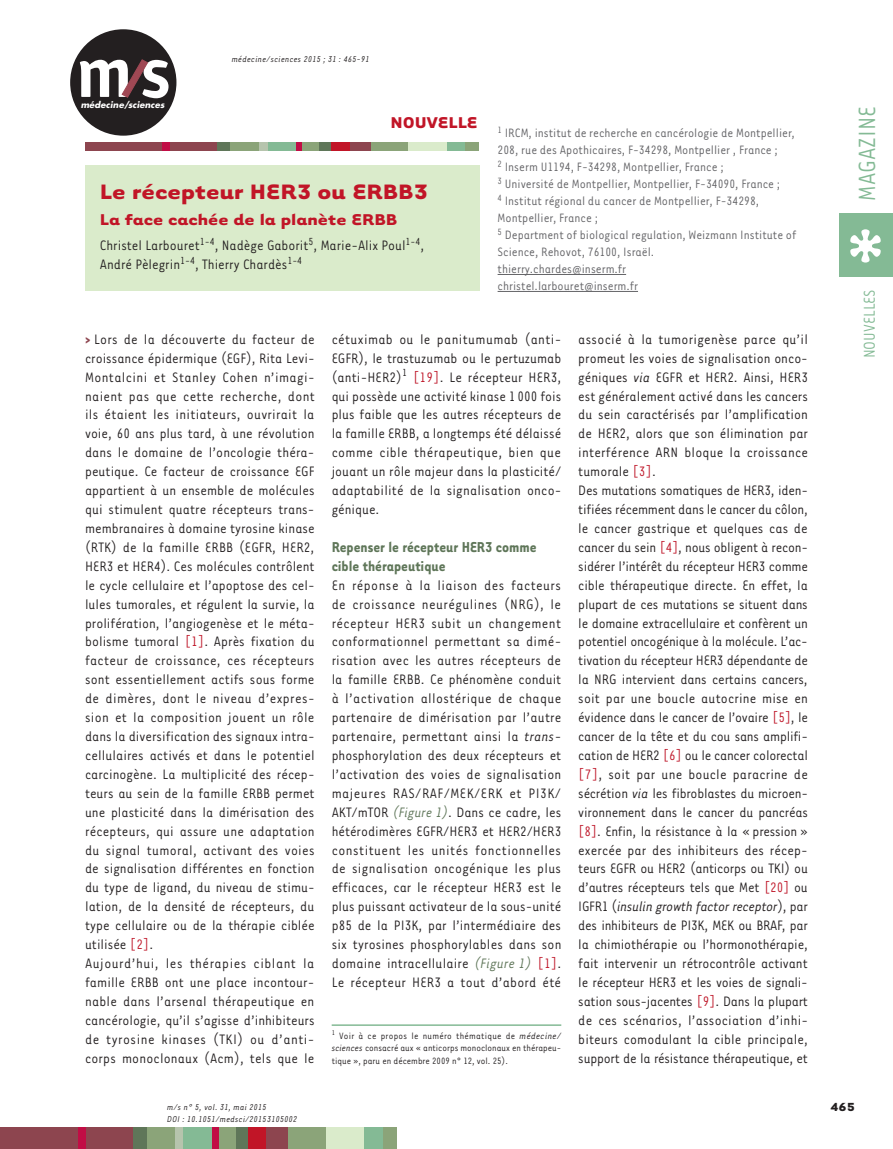
<style>
.page{position:relative;width:893px;height:1149px;background:#fff}
.page>*{position:absolute;margin:0;border:0;box-sizing:border-box;transform-origin:0 0}
.t1{font:27px "Tarzana Narrow";color:#84ba95}
.t2{font:700 24px "Tarzana Wide";color:#c11527}
.t3{font:700 18px "Tarzana Wide";color:#c11527}
.t4{font:18px "Tarzana Narrow";color:#84ba95}
.t5{font:700 16.5px/18.9px "Tarzana Narrow";color:#5f7659}
.t6{font:15.75px/18.9px "Tarzana Narrow";color:#231f20}
.t7{font:13.95px/17px "Tarzana Narrow";color:#636366}
.t8{font:700 13.5px "Tarzana Wide";color:#231f20}
.t9{font:10.5px/12.6px "Tarzana Narrow";color:#231f20;text-align:justify}
.t10{font:italic 9.75px "Tarzana Narrow";letter-spacing:.025em;color:#231f20}
.t11{font:italic 700 8.55px "Futura";letter-spacing:.01em;color:#fff}
.s1{font-weight:700;color:#8d454f}
.s2{color:#bf182a}
.s3{font-style:italic}
.s4{font-style:italic;color:#5f7659}
</style>
<div class="page">
<div style="left:0;top:1127px;width:134px;height:21px;background:#8d454f"></div>
<div style="left:235px;top:1127px;width:13px;height:21px;background:#5f7659"></div>
<div style="left:78px;top:1127px;width:7px;height:21px;background:#c10d45"></div>
<div style="left:133px;top:1127px;width:22px;height:21px;background:#5f7659"></div>
<div style="left:147px;top:1127px;width:29px;height:21px;background:#8ba479"></div>
<div style="left:175px;top:1127px;width:8px;height:21px;background:#b6c4ad"></div>
<div style="left:183px;top:1127px;width:30px;height:21px;background:#84ba95"></div>
<div style="left:217px;top:1127px;width:19px;height:21px;background:#8ba479"></div>
<div style="left:213px;top:1127px;width:6px;height:21px;background:#c10d45"></div>
<div style="left:248px;top:1127px;width:27px;height:21px;background:#c11527"></div>
<div style="left:287px;top:1127px;width:39px;height:21px;background:#8ba479"></div>
<div style="left:267px;top:1127px;width:21px;height:21px;background:#8d454f"></div>
<div style="left:326px;top:1127px;width:38px;height:21px;background:#daebcb"></div>
<div style="left:364px;top:1127px;width:20px;height:21px;background:#84ba95"></div>
<div style="left:383px;top:1127px;width:14px;height:21px;background:#8ba479"></div>
<div style="left:840px;top:213px;width:53px;height:63px;background:#84ba95"></div>
<svg style="left:850px;top:229px;width:31px;height:33px"></svg>
<div style="left:70px;top:29px;width:106px;height:107px;background:#231f20;border-radius:50%"></div>
<svg style="left:80px;top:60px;width:89px;height:38px"></svg>
<hr style="left:498px;top:274px;width:128px;height:1px;background:#636366">
<hr style="left:498px;top:291px;width:140px;height:1px;background:#636366">
<hr style="left:332px;top:1024px;width:229px;height:1px;background:#84ba95">
<div style="left:85px;top:166px;width:394px;height:125px;background:#daebcb"></div>
<div style="left:85px;top:142px;width:133px;height:8px;background:#8d454f"></div>
<div style="left:217px;top:142px;width:27px;height:8px;background:#5f7659"></div>
<div style="left:318px;top:142px;width:13px;height:8px;background:#5f7659"></div>
<div style="left:231px;top:142px;width:29px;height:8px;background:#8ba479"></div>
<div style="left:267px;top:142px;width:29px;height:8px;background:#84ba95"></div>
<div style="left:446px;top:142px;width:20px;height:8px;background:#84ba95"></div>
<div style="left:301px;top:142px;width:18px;height:8px;background:#8ba479"></div>
<div style="left:465px;top:142px;width:14px;height:8px;background:#8ba479"></div>
<div style="left:370px;top:142px;width:38px;height:8px;background:#8ba479"></div>
<div style="left:408px;top:142px;width:39px;height:8px;background:#daebcb"></div>
<div style="left:259px;top:142px;width:8px;height:8px;background:#b6c4ad"></div>
<div style="left:163px;top:142px;width:7px;height:8px;background:#c10d45"></div>
<div style="left:296px;top:142px;width:6px;height:8px;background:#c10d45"></div>
<div style="left:331px;top:142px;width:27px;height:8px;background:#c11527"></div>
<div style="left:350px;top:142px;width:21px;height:8px;background:#8d454f"></div>
<p class="t11" style="left:81px;top:99px;width:85px">médecine/sciences</p>
<p class="t10" style="left:232px;top:53px;width:139px">médecine/sciences 2015 ; 31 : 465-91</p>
<p class="t3" style="left:391px;top:111px;width:89px">NOUVELLE</p>
<h2 class="t2" style="left:100px;top:176px;width:330px">Le récepteur HER3 ou ERBB3</h2>
<p class="t3" style="left:100px;top:207px;width:299px">La face cachée de la planète ERBB</p>
<p class="t6" style="left:100px;top:235px;width:326px">Christel Larbouret<sup>1-4</sup>, Nadège Gaborit<sup>5</sup>, Marie-Alix Poul<sup>1-4</sup>,<br>André Pèlegrin<sup>1-4</sup>, Thierry Chardès<sup>1-4</sup></p>
<p class="t7" style="left:498px;top:124px;width:300px"><sup>1</sup> IRCM, institut de recherche en cancérologie de Montpellier, 208, rue des Apothicaires, F-34298, Montpellier , France ;<br><sup>2</sup> Inserm U1194, F-34298, Montpellier, France ;<br><sup>3</sup> Université de Montpellier, Montpellier, F-34090, France ;<br><sup>4</sup> Institut régional du cancer de Montpellier, F-34298, Montpellier, France ;<br><sup>5</sup> Department of biological regulation, Weizmann Institute of Science, Rehovot, 76100, Israël.<br>thierry.chardes@inserm.fr<br>christel.larbouret@inserm.fr</p>
<p class="t6" style="left:85px;top:329px;width:231px"><span class="s1">&gt;</span> Lors de la découverte du facteur de croissance épidermique (EGF), Rita Levi-Montalcini et Stanley Cohen n’imagi&shy;naient pas que cette recherche, dont ils étaient les initiateurs, ouvrirait la voie, 60 ans plus tard, à une révolution dans le domaine de l’oncologie théra&shy;peutique. Ce facteur de croissance EGF appartient à un ensemble de molécules qui stimulent quatre récepteurs trans&shy;membranaires à domaine tyrosine kinase (RTK) de la famille ERBB (EGFR, HER2, HER3 et HER4). Ces molécules contrôlent le cycle cellulaire et l’apoptose des cel&shy;lules tumorales, et régulent la survie, la prolifération, l’angiogenèse et le méta&shy;bolisme tumoral <span class="s2">[1]</span>. Après fixation du facteur de croissance, ces récepteurs sont essentiellement actifs sous forme de dimères, dont le niveau d’expres&shy;sion et la composition jouent un rôle dans la diversification des signaux intra&shy;cellulaires activés et dans le potentiel carcinogène. La multiplicité des récep&shy;teurs au sein de la famille ERBB permet une plasticité dans la dimérisation des récepteurs, qui assure une adaptation du signal tumoral, activant des voies de signalisation différentes en fonction du type de ligand, du niveau de stimu&shy;lation, de la densité de récepteurs, du type cellulaire ou de la thérapie ciblée utilisée <span class="s2">[2]</span>.<br>Aujourd’hui, les thérapies ciblant la famille ERBB ont une place incontour&shy;nable dans l’arsenal thérapeutique en cancérologie, qu’il s’agisse d’inhibiteurs de tyrosine kinases (TKI) ou d’anti&shy;corps monoclonaux (Acm), tels que le</p>
<p class="t6" style="left:332px;top:329px;width:231px;text-align:justify">cétuximab ou le panitumumab (anti-EGFR), le trastuzumab ou le pertuzumab (anti-HER2)<sup>1</sup> <span class="s2">[19]</span>. Le récepteur HER3, qui possède une activité kinase 1 000 fois plus faible que les autres récepteurs de la famille ERBB, a longtemps été délaissé comme cible thérapeutique, bien que jouant un rôle majeur dans la plasticité/ adaptabilité de la signalisation onco&shy;génique.</p>
<p class="t5" style="left:332px;top:536px;width:206px">Repenser le récepteur HER3 comme cible thérapeutique</p>
<p class="t6" style="left:332px;top:574px;width:231px;text-align:justify">En réponse à la liaison des facteurs de croissance neurégulines (NRG), le récepteur HER3 subit un changement conformationnel permettant sa dimé&shy;risation avec les autres récepteurs de la famille ERBB. Ce phénomène conduit à l’activation allostérique de chaque partenaire de dimérisation par l’autre partenaire, permettant ainsi la <span class="s3">trans&shy;</span>phosphorylation des deux récepteurs et l’activation des voies de signalisation majeures RAS/RAF/MEK/ERK et PI3K/ AKT/mTOR <span class="s4">(Figure 1)</span>. Dans ce cadre, les hétérodimères EGFR/HER3 et HER2/HER3 constituent les unités fonctionnelles de signalisation oncogénique les plus efficaces, car le récepteur HER3 est le plus puissant activateur de la sous-unité p85 de la PI3K, par l’intermédiaire des six tyrosines phosphorylables dans son domaine intracellulaire <span class="s4">(Figure 1)</span> <span class="s2">[1]</span>.<br>Le récepteur HER3 a tout d’abord été</p>
<p class="t9" style="left:332px;top:1028px;width:231px"><sup>1</sup> Voir à ce propos le numéro thématique de <span class="s3">médecine/ sciences</span> consacré aux « anticorps monoclonaux en thérapeu&shy;tique », paru en décembre 2009 n° 12, vol. 25).</p>
<p class="t6" style="left:578px;top:329px;width:231px">associé à la tumorigenèse parce qu’il promeut les voies de signalisation onco&shy;géniques <span class="s3">via</span> EGFR et HER2. Ainsi, HER3 est généralement activé dans les cancers du sein caractérisés par l’amplification de HER2, alors que son élimination par interférence ARN bloque la croissance tumorale <span class="s2">[3]</span>.<br>Des mutations somatiques de HER3, iden&shy;tifiées récemment dans le cancer du côlon, le cancer gastrique et quelques cas de cancer du sein <span class="s2">[4]</span>, nous obligent à recon&shy;sidérer l’intérêt du récepteur HER3 comme cible thérapeutique directe. En effet, la plupart de ces mutations se situent dans le domaine extracellulaire et confèrent un potentiel oncogénique à la molécule. L’ac&shy;tivation du récepteur HER3 dépendante de la NRG intervient dans certains cancers, soit par une boucle autocrine mise en évidence dans le cancer de l’ovaire <span class="s2">[5]</span>, le cancer de la tête et du cou sans amplifi&shy;cation de HER2 <span class="s2">[6]</span> ou le cancer colorectal <span class="s2">[7]</span>, soit par une boucle paracrine de sécrétion <span class="s3">via</span> les fibroblastes du microen&shy;vironnement dans le cancer du pancréas <span class="s2">[8]</span>. Enfin, la résistance à la « pression » exercée par des inhibiteurs des récep&shy;teurs EGFR ou HER2 (anticorps ou TKI) ou d’autres récepteurs tels que Met <span class="s2">[20]</span> ou IGFR1 (<span class="s3">insulin growth factor receptor</span>), par des inhibiteurs de PI3K, MEK ou BRAF, par la chimiothérapie ou l’hormonothérapie, fait intervenir un rétrocontrôle activant le récepteur HER3 et les voies de signali&shy;sation sous-jacentes <span class="s2">[9]</span>. Dans la plupart de ces scénarios, l’association d’inhi&shy;biteurs comodulant la cible principale, support de la résistance thérapeutique, et</p>
<h1 class="t1" style="left:851px;top:201px;width:96px;rotate:-90deg">MAGAZINE</h1>
<p class="t4" style="left:859px;top:358px;width:70px;rotate:-90deg">NOUVELLES</p>
<p class="t10" style="left:167px;top:1100px;width:101px">m/s n° 5, vol. 31, mai 2015</p>
<p class="t8" style="left:830px;top:1097px;width:26px">465</p>
<p class="t10" style="left:167px;top:1112px;width:131px">DOI : 10.1051/medsci/20153105002</p>
</div>
